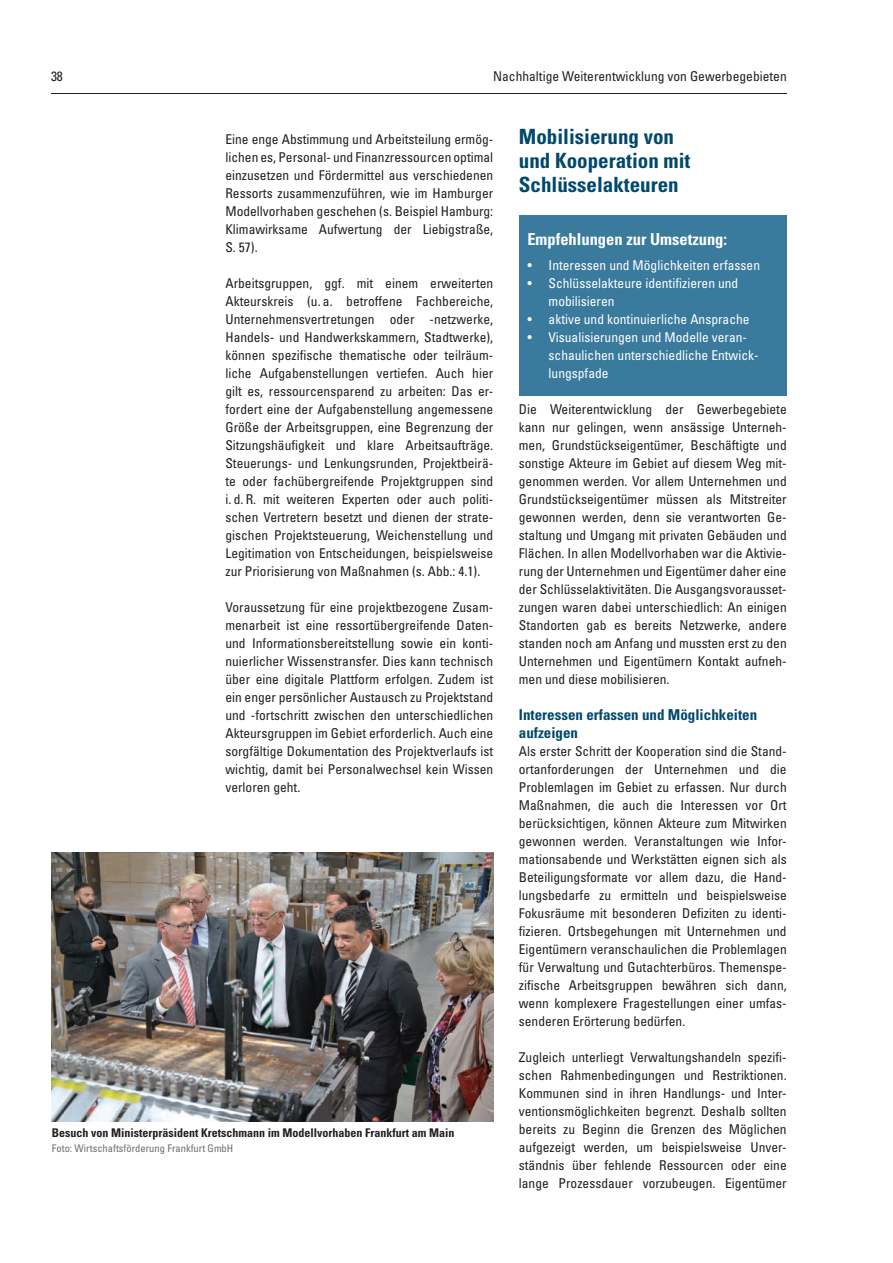
<style>
.page{position:relative;width:893px;height:1263px;background:#fff}
.page>*{position:absolute;margin:0;border:0;box-sizing:border-box;transform-origin:0 0}
.t1{font:700 condensed 21px/24px "Univers";color:#00486d}
.t2{font:700 condensed 16.5px "Univers";color:#fff}
.t3{font:700 condensed 15px/18px "Univers";color:#00486d}
.t4{font:condensed 13.5px/18px "Univers";color:#231f20;text-align:justify}
.t5{font:condensed 13.5px/18px "Univers";color:#fff}
.t6{font:700 condensed 12px "Univers";color:#231f20}
.t7{font:condensed 10.5px "Univers";color:#6c6d70}
</style>
<div class="page">
<div style="left:519px;top:215px;width:268px;height:180px;background:#397a9d"></div>
<hr style="left:51px;top:94px;width:736px;height:1px;background:#231f20">
<img style="left:51px;top:852px;width:442px;height:269px">
<p class="t4" style="left:51px;top:67px;width:13px">38</p>
<p class="t4" style="left:493px;top:67px;width:295px">Nachhaltige Weiterentwicklung von Gewerbegebieten</p>
<p class="t4" style="left:225px;top:130px;width:269px">Eine enge Abstimmung und Arbeitsteilung ermög&shy;lichen es, Personal- und Finanzressourcen optimal einzusetzen und Fördermittel aus verschiedenen Ressorts zusammenzuführen, wie im Hamburger Modellvorhaben geschehen (s. Beispiel Hamburg:<br>Klimawirksame Aufwertung der Liebigstraße, S. 57).</p>
<p class="t4" style="left:225px;top:274px;width:269px">Arbeitsgruppen, ggf. mit einem erweiterten Akteurskreis (u. a. betroffene Fachbereiche, Unternehmensvertretungen oder -netzwerke, Handels- und Handwerkskammern, Stadtwerke), können spezifische thematische oder teilräum&shy;liche Aufgabenstellungen vertiefen. Auch hier gilt es, ressourcensparend zu arbeiten: Das er&shy;fordert eine der Aufgabenstellung angemessene Größe der Arbeitsgruppen, eine Begrenzung der Sitzungs häufigkeit und klare Arbeitsaufträge.<br>Steuerungs- und Lenkungsrunden, Projektbeirä&shy;te oder fachübergreifende Projektgruppen sind i. d. R. mit weiteren Experten oder auch politi&shy;schen Vertretern besetzt und dienen der strate&shy;gischen Projektsteuerung, Weichenstellung und Legitimation von Entscheidungen, beispielsweise zur Priorisierung von Maßnahmen (s. Abb.: 4.1).</p>
<p class="t4" style="left:225px;top:598px;width:269px">Voraussetzung für eine projektbezogene Zusam&shy;menarbeit ist eine ressortübergreifende Daten&shy;und Informationsbereitstellung sowie ein konti&shy;nuierlicher Wissenstransfer. Dies kann technisch über eine digitale Plattform erfolgen. Zudem ist ein enger persönlicher Austausch zu Projektstand und -fortschritt zwischen den unterschiedlichen Akteursgruppen im Gebiet erforderlich. Auch eine sorgfältige Dokumentation des Projektverlaufs ist wichtig, damit bei Personalwechsel kein Wissen verloren geht.</p>
<p class="t6" style="left:52px;top:1125px;width:404px">Besuch von Ministerpräsident Kretschmann im Modellvorhaben Frankfurt am Main</p>
<p class="t7" style="left:52px;top:1141px;width:183px">Foto: Wirtschaftsförderung Frankfurt GmbH</p>
<h1 class="t1" style="left:519px;top:124px;width:173px">Mobilisierung von und Kooperation mit<br>Schlüsselakteuren</h1>
<p class="t2" style="left:527px;top:229px;width:201px">Empfehlungen zur Umsetzung:</p>
<p class="t5" style="left:527px;top:256px;width:234px">• Interessen und Möglichkeiten erfassen</p>
<p class="t5" style="left:549px;top:274px;width:191px;text-indent:-21px">• Schlüsselakteure identifizieren und mobilisieren</p>
<p class="t5" style="left:527px;top:310px;width:224px">• aktive und kontinuierliche Ansprache</p>
<p class="t5" style="left:549px;top:328px;width:211px;text-indent:-21px">• Visualisierungen und Modelle veran&shy;schaulichen unterschiedliche Entwick&shy;lungspfade</p>
<p class="t4" style="left:519px;top:400px;width:269px">Die Weiterentwicklung der Gewerbegebiete kann nur gelingen, wenn ansässige Unterneh&shy;men, Grundstückseigentümer, Beschäftigte und sonstige Akteure im Gebiet auf diesem Weg mit&shy;genommen werden. Vor allem Unternehmen und Grundstückseigentümer müssen als Mitstreiter gewonnen werden, denn sie verantworten Ge&shy;staltung und Umgang mit privaten Gebäuden und Flächen. In allen Modellvorhaben war die Aktivie&shy;rung der Unternehmen und Eigentümer daher eine der Schlüsselaktivitäten. Die Ausgangsvorausset&shy;zungen waren dabei unterschiedlich: An einigen Standorten gab es bereits Netzwerke, andere standen noch am Anfang und mussten erst zu den Unternehmen und Eigentümern Kontakt aufneh&shy;men und diese mobilisieren.</p>
<p class="t3" style="left:519px;top:706px;width:240px">Interessen erfassen und Möglichkeiten aufzeigen</p>
<p class="t4" style="left:519px;top:742px;width:269px">Als erster Schritt der Kooperation sind die Stand&shy;ortanforderungen der Unternehmen und die Problemlagen im Gebiet zu erfassen. Nur durch Maßnahmen, die auch die Interessen vor Ort berücksichtigen, können Akteure zum Mitwirken gewonnen werden. Veranstaltungen wie Infor&shy;mationsabende und Werkstätten eignen sich als Beteiligungsformate vor allem dazu, die Hand&shy;lungsbedarfe zu ermitteln und beispielsweise Fokusräume mit besonderen Defiziten zu identi&shy;fizieren. Ortsbegehungen mit Unternehmen und Eigentümern veranschaulichen die Problemlagen für Verwaltung und Gutachterbüros. Themenspe&shy;zifische Arbeitsgruppen bewähren sich dann, wenn komplexere Fragestellungen einer umfas&shy;senderen Erörterung bedürfen.</p>
<p class="t4" style="left:519px;top:1048px;width:269px">Zugleich unterliegt Verwaltungshandeln spezifi&shy;schen Rahmenbedingungen und Restriktionen.<br>Kommunen sind in ihren Handlungs- und Inter&shy;ventionsmöglichkeiten begrenzt. Deshalb sollten bereits zu Beginn die Grenzen des Möglichen aufgezeigt werden, um beispielsweise Unver&shy;ständnis über fehlende Ressourcen oder eine lange Prozessdauer vorzubeugen. Eigentümer</p>
</div>
